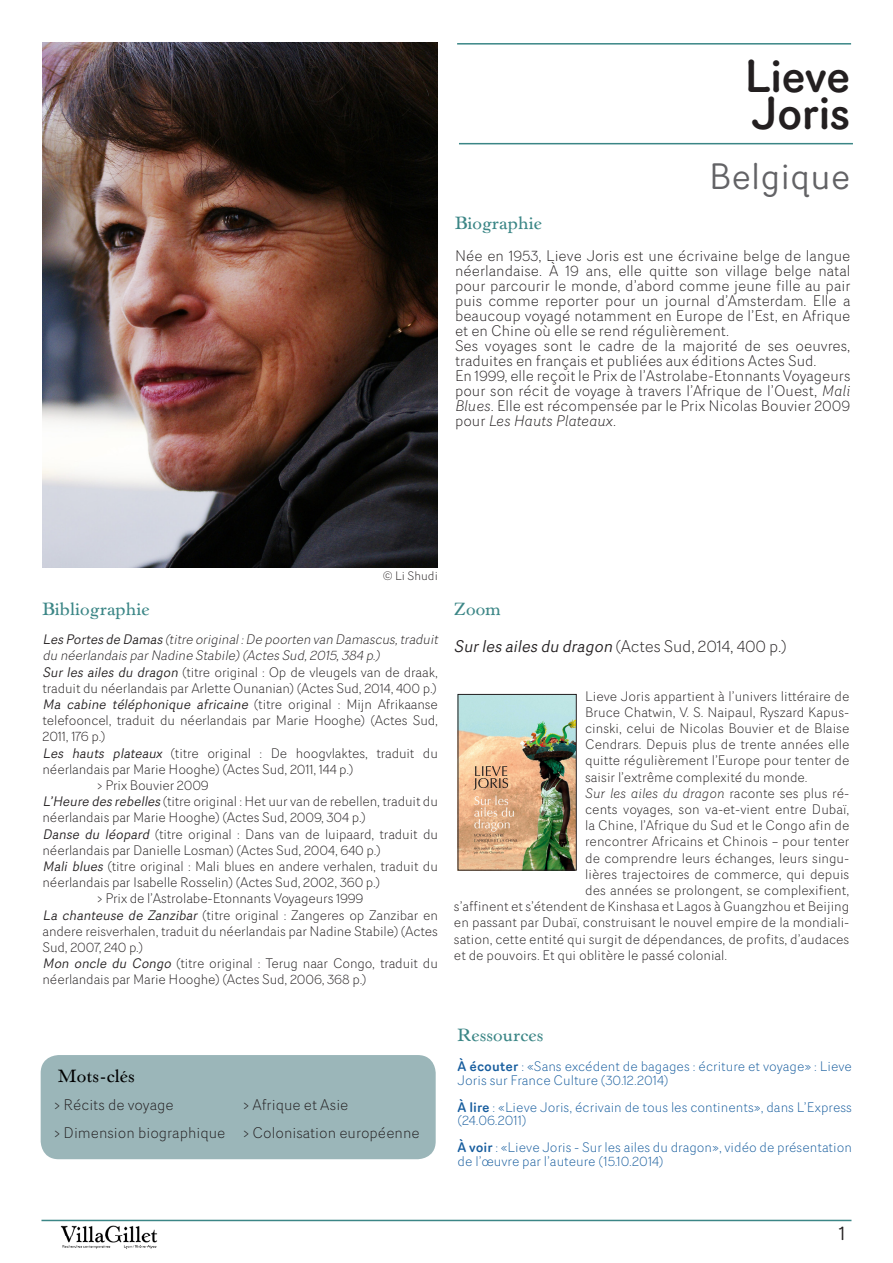
<style>
.page{position:relative;width:893px;height:1263px;background:#fff}
.page>*{position:absolute;margin:0;border:0;box-sizing:border-box;transform-origin:0 0}
.t1{font:500 45px "Router";letter-spacing:-.03em;color:#231f20}
.t2{font:36px "Router";color:#636366}
.t3{font:19.5px "Router";color:#231f20}
.Style_de_paragraphe{font:600 18px "Horley Old Style";color:#3b8686}
.t4{font:600 18px "Horley Old Style";color:#000}
.t5{font:300 16.5px "Router";letter-spacing:-.01em;color:#231f20}
.Style_de_paragraphe-2{font:300 15px/15px "Router";color:#231f20;text-align:justify}
.t6{font:300 13.5px/16.2px "Router";letter-spacing:-.01em;color:#231f20}
.t7{font:300 13.5px/13.5px "Router";color:#175d9e}
.t8{font:italic 300 13.5px/16.2px "Router";color:#231f20}
.t9{font:italic 300 13.5px "Router";letter-spacing:-.015em;color:#231f20}
.t10{font:300 12px "Router";color:#231f20}
.s1{font-style:italic}
.s2{font-weight:400}
.s3{font-weight:400;font-style:italic}
.s4{font-style:normal}
.s5{font-weight:500}
</style>
<div class="page">
<hr style="left:41px;top:1220px;width:810px;height:1px;background:#3b8686">
<img style="left:60px;top:1226px;width:98px;height:23px">
<div style="left:41px;top:1055px;width:395px;height:104px;background:#9bb6b9;border-radius:18px"></div>
<hr style="left:457px;top:43px;width:394px;height:2px;background:#3b8686">
<hr style="left:459px;top:143px;width:394px;height:1px;background:#3b8686">
<img style="left:43px;top:43px;width:395px;height:524px">
<img style="left:460px;top:696px;width:115px;height:172px">
<div style="left:458px;top:694px;width:119px;height:176px;border:1px solid #231f20"></div>
<p class="t1" style="left:744px;top:42px;width:108px">Lieve</p>
<p class="t1" style="left:752px;top:79px;width:100px">Joris</p>
<p class="t2" style="left:709px;top:150px;width:143px">Belgique</p>
<p class="Style_de_paragraphe" style="left:455px;top:211px;width:88px">Biographie</p>
<p class="Style_de_paragraphe-2" style="left:455px;top:247px;width:397px">Née en 1953, Lieve Joris est une écrivaine belge de langue néerlandaise. À 19 ans, elle quitte son village belge natal pour parcourir le monde, d’abord comme jeune fille au pair puis comme reporter pour un journal d’Amsterdam. Elle a beaucoup voyagé notamment en Europe de l’Est, en Afrique et en Chine où elle se rend régulièrement.</p>
<p class="Style_de_paragraphe-2" style="left:455px;top:337px;width:397px">Ses voyages sont le cadre de la majorité de ses oeuvres, traduites en français et publiées aux éditions Actes Sud.</p>
<p class="Style_de_paragraphe-2" style="left:455px;top:367px;width:397px">En 1999, elle reçoit le Prix de l’Astrolabe-Etonnants Voyageurs pour son récit de voyage à travers l’Afrique de l’Ouest, <span class="s1">Mali Blues</span>. Elle est récompensée par le Prix Nicolas Bouvier 2009 pour <span class="s1">Les Hauts Plateaux</span>.</p>
<p class="t10" style="left:383px;top:567px;width:57px">© Li Shudi</p>
<p class="Style_de_paragraphe" style="left:43px;top:598px;width:109px">Bibliographie</p>
<p class="t8" style="left:43px;top:631px;width:400px"><span class="s2">LesPortesde Damas</span>(titre original:De poorten van Damascus,traduit du néerlandaisparNadine Stabile)(ActesSud,2015,384 p.)</p>
<p class="t6" style="left:43px;top:663px;width:397px"><span class="s3">Surlesailesdu dragon</span> (titre original : Op de vleugels van de draak, traduit du néerlandais par Arlette Ounanian) (Actes Sud, 2014, 400 p.)</p>
<p class="t6" style="left:43px;top:696px;width:397px;text-align:justify"><span class="s3">Ma cabine téléphonique africaine</span> (t i t re o r i g i n a l : M ij n Af r i kaa n s e telefooncel, traduit du néerlandais par Marie Hooghe) (Actes Sud, 2011, 176 p.)</p>
<p class="t6" style="left:43px;top:744px;width:397px"><span class="s3">Les hauts plateaux</span> (titre original : De hoogvlaktes, traduit du néerlandais par Marie Hooghe) (Actes Sud, 2011, 144 p.)</p>
<p class="t6" style="left:97px;top:777px;width:114px">&gt; Prix Bouvier 2009</p>
<p class="t6" style="left:43px;top:793px;width:397px"><span class="s3">L’Heure desrebelles</span>(titre original : Het uur van de rebellen, traduit du néerlandais par Marie Hooghe) (Actes Sud, 2009, 304 p.)</p>
<p class="t6" style="left:43px;top:825px;width:397px"><span class="s3">Danse du léopard</span> (titre original : Dans van de luipaard, traduit du néerlandais par Danielle Losman) (Actes Sud, 2004, 640 p.)</p>
<p class="t6" style="left:43px;top:858px;width:397px"><span class="s3">Mali blues</span> (titre original : Mali blues en andere verhalen, traduit du néerlandais par Isabelle Rosselin) (Actes Sud, 2002, 360 p.)</p>
<p class="t6" style="left:97px;top:890px;width:268px">&gt; Prix de l’Astrolabe-Etonnants Voyageurs 1999</p>
<p class="t6" style="left:43px;top:906px;width:397px;text-align:justify"><span class="s3">La chanteuse de Zanzibar</span> (titre original : Zangeres op Zanzibar en andere reisverhalen, traduit du néerlandais par Nadine Stabile) (Actes Sud, 2007, 240 p.)</p>
<p class="t6" style="left:43px;top:955px;width:397px"><span class="s3">Mon oncle du Congo</span> (titre original : Terug naar Congo, traduit du néerlandais par Marie Hooghe) (Actes Sud, 2006, 368 p.)</p>
<p class="Style_de_paragraphe" style="left:454px;top:598px;width:49px">Zoom</p>
<p class="t5" style="left:454px;top:634px;width:334px"><span class="s3">Surlesailesdu dragon</span> (Actes Sud, 2014, 400 p.)</p>
<p class="t6" style="left:585px;top:687px;width:266px;text-align:justify">Lieve Joris appartient à l’univers littéraire de Bruce Chatwin, V. S. Naipaul, Ryszard Kapus&shy;cinski, celui de Nicolas Bouvier et de Blaise Cendrars. Depuis plus de trente années elle quitte régulièrement l’Europe pour tenter de saisir l’extrême complexité du monde.</p>
<p class="t9" style="left:585px;top:783px;width:266px">Sur les ailes du dragon <span class="s4">raconte ses plus ré-</span></p>
<p class="t6" style="left:585px;top:801px;width:266px">cents voyages, son va-et-vient entre Dubaï,</p>
<p class="t6" style="left:585px;top:817px;width:266px">la Chine, l’Afrique du Sud et le Congo afin de</p>
<p class="t6" style="left:585px;top:833px;width:266px">rencontrer Africains et Chinois – pour tenter</p>
<p class="t6" style="left:585px;top:849px;width:266px">de comprendre leurs échanges, leurs singu-</p>
<p class="t6" style="left:585px;top:865px;width:266px">lières trajectoires de commerce, qui depuis</p>
<p class="t6" style="left:585px;top:882px;width:266px">des années se prolongent, se complexifient,</p>
<p class="t6" style="left:454px;top:898px;width:397px">s’affinent et s’étendent de Kinshasa et Lagos à Guangzhou et Beijing</p>
<p class="t6" style="left:454px;top:914px;width:397px">en passant par Dubaï, construisant le nouvel empire de la mondiali-</p>
<p class="t6" style="left:454px;top:930px;width:397px">sation, cette entité qui surgit de dépendances, de profits, d’audaces</p>
<p class="t6" style="left:454px;top:946px;width:275px">et de pouvoirs. Et qui oblitère le passé colonial.</p>
<p class="t4" style="left:58px;top:1064px;width:79px">Mots-clés</p>
<p class="Style_de_paragraphe-2" style="left:53px;top:1096px;width:122px">&gt; Récits de voyage</p>
<p class="Style_de_paragraphe-2" style="left:53px;top:1124px;width:174px">&gt; Dimension biographique</p>
<p class="Style_de_paragraphe-2" style="left:242px;top:1096px;width:108px">&gt; Afrique et Asie</p>
<p class="Style_de_paragraphe-2" style="left:242px;top:1124px;width:179px">&gt; Colonisation européenne</p>
<p class="Style_de_paragraphe" style="left:458px;top:1024px;width:88px">Ressources</p>
<p class="t7" style="left:458px;top:1059px;width:396px"><span class="s5">À écouter</span> : «Sans excédent de bagages : écriture et voyage» : Lieve<br>Joris sur France Culture (30.12.2014)</p>
<p class="t7" style="left:458px;top:1100px;width:396px"><span class="s5">À lire</span> : «Lieve Joris, écrivain de tous les continents», dans L’Express (24.06.2011)</p>
<p class="t7" style="left:458px;top:1140px;width:396px"><span class="s5">À voir</span> : «Lieve Joris - Sur les ailes du dragon», vidéo de présentation de l’œuvre par l’auteure (15.10.2014)</p>
<p class="t3" style="left:839px;top:1219px;width:8px">1</p>
</div>
